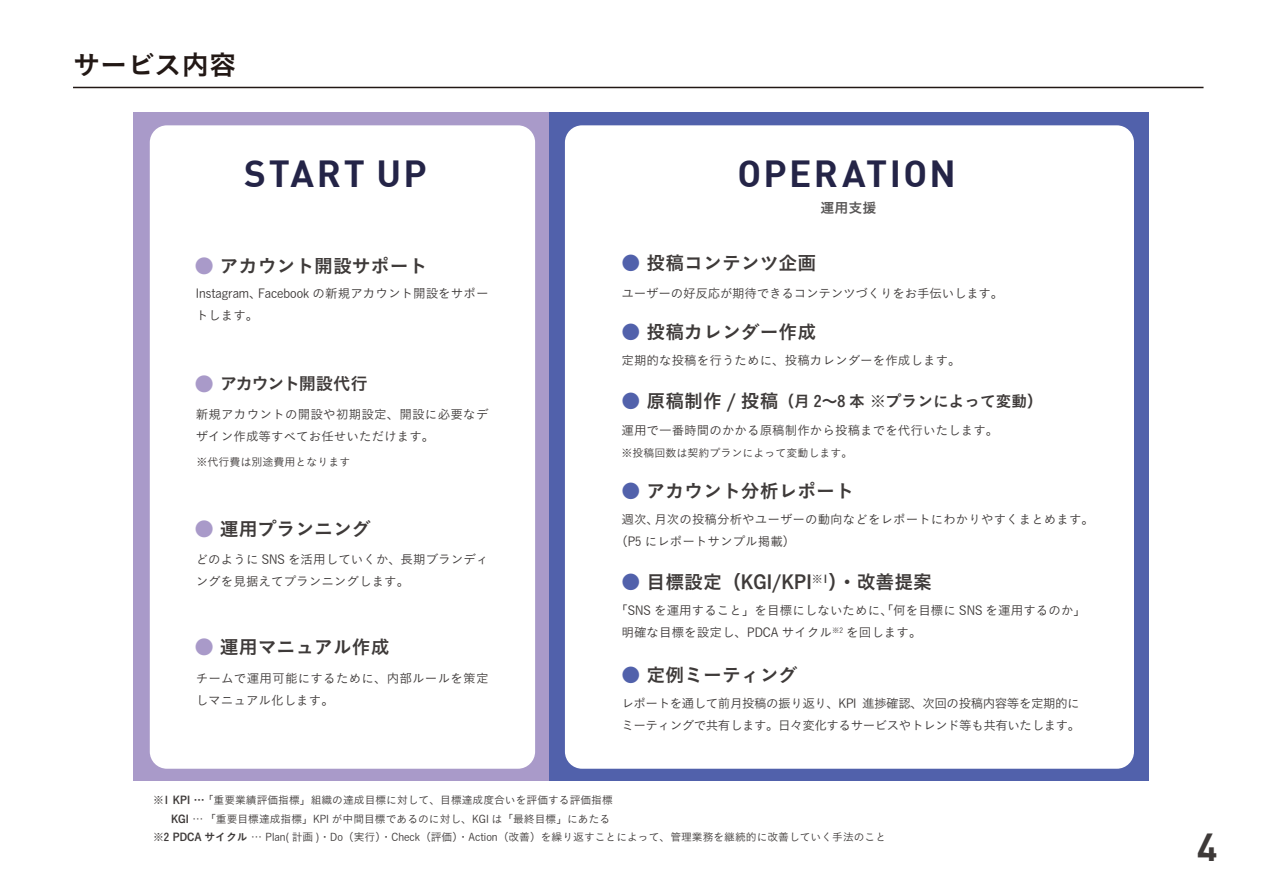
<style>
.page{position:relative;width:1263px;height:893px;background:#fff}
.page>*{position:absolute;margin:0;border:0;box-sizing:border-box;transform-origin:0 0}
.t1{font:700 38.25px "DI Nbek";color:#3e3a39}
.t2{font:700 37.05px "DI Nbek";letter-spacing:.065em;color:#242447}
.t3{font:27.15px "Koburina Go Std W6";color:#221815}
.t4{font:18.9px "Koburina Go Std W6";color:#3e3a39}
.t5{font:17.25px "Koburina Go Std W6";letter-spacing:-.09em;color:#3e3a39}
.t6{font:15.75px "Koburina Go Std W6";color:#3e3a39}
.t7{font:13.95px "Koburina Go Std W6";color:#595757}
.t8{font:12.6px/22px "Koburina Go Std W3";color:#3e3a39}
.t9{font:12.6px/22px "Koburina Go Std W3";letter-spacing:-.04em;color:#3e3a39}
.t10{font:12.6px "Koburina Go Std W3";letter-spacing:-.02em;color:#3e3a39}
.t11{font:10.95px "Koburina Go Std W3";color:#3e3a39}
.t12{font:10.8px/18.3px "Koburina Go Std W3";color:#3e3a39}
.s1{font-family:"Koz Go Pr 6 N";color:#a99ac9}
.s2{color:#5161ab}
.s3{font-family:"Koz Go Pr 6 N";font-size:18.9px;color:#a99ac9}
.s4{font-size:18.9px;color:#5161ab}
.s5{font-size:18.9px}
.s6{font-family:"Koburina Go Std W6"}
</style>
<div class="page">
<div style="left:134px;top:112px;width:417px;height:668px;background:#a99ac9"></div>
<div style="left:150px;top:125px;width:385px;height:644px;background:#fff;border-radius:17px"></div>
<div style="left:550px;top:112px;width:599px;height:668px;background:#5161ab"></div>
<div style="left:565px;top:125px;width:569px;height:644px;background:#fff;border-radius:17px"></div>
<hr style="left:73px;top:87px;width:1130px;height:1px;background:#221815">
<h3 class="t3" style="left:73px;top:44px;width:165px">サービス内容</h3>
<h2 class="t2" style="left:244px;top:149px;width:184px">START UP</h2>
<h3 class="t4" style="left:195px;top:251px;width:234px"><span class="s1">●</span> アカウント開設サポート</h3>
<h2 class="t2" style="left:737px;top:149px;width:220px">OPERATION</h2>
<p class="t7" style="left:821px;top:197px;width:57px">運用支援</p>
<h3 class="t4" style="left:621px;top:248px;width:196px"><span class="s2">●</span> 投稿コンテンツ企画</h3>
<p class="t8" style="left:196px;top:282px;width:294px">Instagram、Facebook の新規アカウント開設をサポートします。</p>
<p class="t10" style="left:621px;top:284px;width:384px">ユーザーの好反応が期待できるコンテンツづくりをお手伝いします。</p>
<p class="t8" style="left:621px;top:349px;width:341px">定期的な投稿を行うために、投稿カレンダーを作成します。</p>
<h3 class="t4" style="left:621px;top:317px;width:196px"><span class="s2">●</span> 投稿カレンダー作成</h3>
<h3 class="t5" style="left:195px;top:370px;width:174px"><span class="s3">●</span> アカウント開設代行</h3>
<p class="t8" style="left:196px;top:403px;width:294px">新規アカウントの開設や初期設定、開設に必要なデザイン作成等すべてお任せいただけます。</p>
<p class="t11" style="left:196px;top:453px;width:155px">※代行費は別途費用となります</p>
<h3 class="t4" style="left:195px;top:514px;width:177px"><span class="s1">●</span> 運用プランニング</h3>
<p class="t8" style="left:196px;top:548px;width:294px">どのように SNS を活用していくか、長期ブランディングを見据えてプランニングします。</p>
<h3 class="t4" style="left:195px;top:632px;width:196px"><span class="s1">●</span> 運用マニュアル作成</h3>
<p class="t8" style="left:196px;top:667px;width:294px">チームで運用可能にするために、内部ルールを策定しマニュアル化します。</p>
<p class="t6" style="left:621px;top:389px;width:423px"><span class="s4">●</span> <span class="s5">原稿制作 / 投稿</span>（月 2～8 本 ※プランによって変動）</p>
<p class="t8" style="left:621px;top:419px;width:379px">運用で一番時間のかかる原稿制作から投稿までを代行いたします。</p>
<p class="t11" style="left:621px;top:445px;width:232px">※投稿回数は契約プランによって変動します。</p>
<h3 class="t4" style="left:621px;top:476px;width:234px"><span class="s2">●</span> アカウント分析レポート</h3>
<p class="t8" style="left:615px;top:508px;width:480px;text-indent:6px">週次、月次の投稿分析やユーザーの動向などをレポートにわかりやすくまとめます。（P5 にレポートサンプル掲載）</p>
<h3 class="t4" style="left:621px;top:567px;width:312px"><span class="s2">●</span> 目標設定（KGI/KPI<sup>※1</sup>）・改善提案</h3>
<p class="t8" style="left:621px;top:599px;width:466px;text-indent:-6px">「SNS を運用すること」を目標にしないために、「何を目標に SNS を運用するのか」明確な目標を設定し、PDCA サイクル<sup>※2</sup> を回します。</p>
<h3 class="t4" style="left:621px;top:660px;width:177px"><span class="s2">●</span> 定例ミーティング</h3>
<p class="t9" style="left:621px;top:692px;width:460px">レポートを通して前月投稿の振り返り、KPI 進捗確認、次回の投稿内容等を定期的にミーティングで共有します。日々変化するサービスやトレンド等も共有いたします。</p>
<p class="t12" style="left:153px;top:791px;width:735px"><span class="s6">※1 KPI …</span> 「重要業績評価指標」組織の達成目標に対して、目標達成度合いを評価する評価指標<br>　 <span class="s6">KGI</span> … 「重要目標達成指標」KPI が中間目標であるのに対し、KGI は「最終目標」にあたる<br><span class="s6">※2 PDCA サイクル</span> … Plan( 計画 )・Do（実行）・Check（評価）・Action（改善）を繰り返すことによって、管理業務を継続的に改善していく手法のこと</p>
<h1 class="t1" style="left:1197px;top:822px;width:22px">4</h1>
</div>
